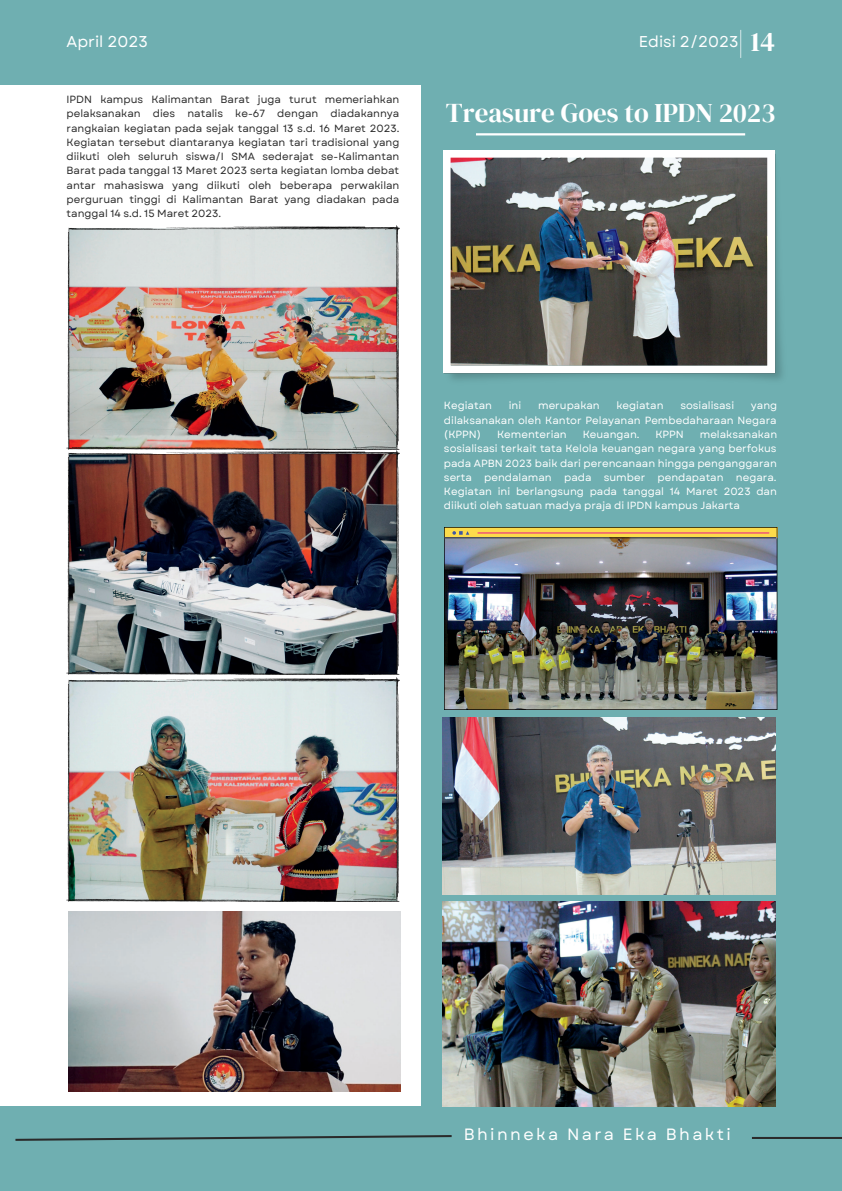
<style>
.page{position:relative;width:842px;height:1191px;background:#fff}
.page>*{position:absolute;margin:0;border:0;box-sizing:border-box;transform-origin:0 0}
.t1{font:27.8px "DM Serif Display";color:#fff}
.t2{font:26.9px "DM Serif Display";color:#fff}
.t3{font:16.3px "Garet";letter-spacing:.145em;color:#fff}
.t4{font:15.6px "Garet";color:#fff}
.t5{font:10.4px/14.2px "Garet";color:#2a2a2a;text-align:justify}
.t6{font:10.4px/14.2px "Garet";color:#fff;text-align:justify}
</style>
<div class="page">
<div style="left:0;top:0;width:842px;height:84px;background:#6fafb1"></div>
<div style="left:0;top:1106px;width:842px;height:84px;background:#6fafb1"></div>
<svg style="left:15px;top:1135px;width:437px;height:6px"></svg>
<hr style="left:752px;top:1136px;width:90px;height:2px;background:#2a2a2a">
<img style="left:67px;top:225px;width:333px;height:449px">
<div style="left:421px;top:84px;width:421px;height:1022px;background:#6fafb1"></div>
<hr style="left:476px;top:133px;width:269px;height:2px;background:#fff">
<img style="left:444px;top:527px;width:333px;height:182px">
<svg style="left:452px;top:531px;width:17px;height:3px"></svg>
<hr style="left:477px;top:532px;width:292px;height:2px;background:#f2706d">
<img style="left:444px;top:151px;width:338px;height:229px">
<img style="left:67px;top:677px;width:333px;height:224px">
<img style="left:69px;top:454px;width:328px;height:219px">
<img style="left:69px;top:911px;width:331px;height:180px">
<img style="left:442px;top:717px;width:333px;height:177px">
<img style="left:442px;top:901px;width:333px;height:205px">
<p class="t4" style="left:67px;top:30px;width:83px">April 2023</p>
<p class="t4" style="left:639px;top:30px;width:101px">Edisi 2/2023</p>
<p class="t1" style="left:737px;top:22px;width:40px">|14</p>
<p class="t5" style="left:67px;top:92px;width:334px">IPDN kampus Kalimantan Barat juga turut memeriahkan pelaksanakan dies natalis ke-67 dengan diadakannya rangkaian kegiatan pada sejak tanggal 13 s.d. 16 Maret 2023.<br>Kegiatan tersebut diantaranya kegiatan tari tradisional yang diikuti oleh seluruh siswa/I SMA sederajat se-Kalimantan Barat pada tanggal 13 Maret 2023 serta kegiatan lomba debat antar mahasiswa yang diikuti oleh beberapa perwakilan perguruan tinggi di Kalimantan Barat yang diadakan pada tanggal 14 s.d. 15 Maret 2023.</p>
<p class="t2" style="left:446px;top:94px;width:331px">Treasure Goes to IPDN 2023</p>
<p class="t6" style="left:444px;top:399px;width:50px">Kegiatan</p>
<p class="t6" style="left:509px;top:399px;width:14px">ini</p>
<p class="t6" style="left:538px;top:399px;width:63px">merupakan</p>
<p class="t6" style="left:617px;top:399px;width:48px">kegiatan</p>
<p class="t6" style="left:680px;top:399px;width:55px">sosialisasi</p>
<p class="t6" style="left:444px;top:399px;width:335px;text-indent:307px">yang dilaksanakan oleh Kantor Pelayanan Pembedaharaan Negara (KPPN)</p>
<p class="t6" style="left:444px;top:427px;width:335px;text-indent:256px">melaksanakan sosialisasi terkait tata Kelola keuangan negara yang berfokus pada APBN 2023 baik dari perencanaan hingga penganggaran serta pendalaman pada sumber pendapatan negara.<br>Kegiatan ini berlangsung pada tanggal 14 Maret 2023 dan diikuti oleh satuan madya praja di IPDN kampus Jakarta</p>
<p class="t6" style="left:497px;top:427px;width:71px">Kementerian</p>
<p class="t6" style="left:583px;top:427px;width:58px">Keuangan.</p>
<p class="t6" style="left:655px;top:427px;width:30px">KPPN</p>
<p class="t3" style="left:464px;top:1122px;width:269px">Bhinneka Nara Eka Bhakti</p>
</div>
